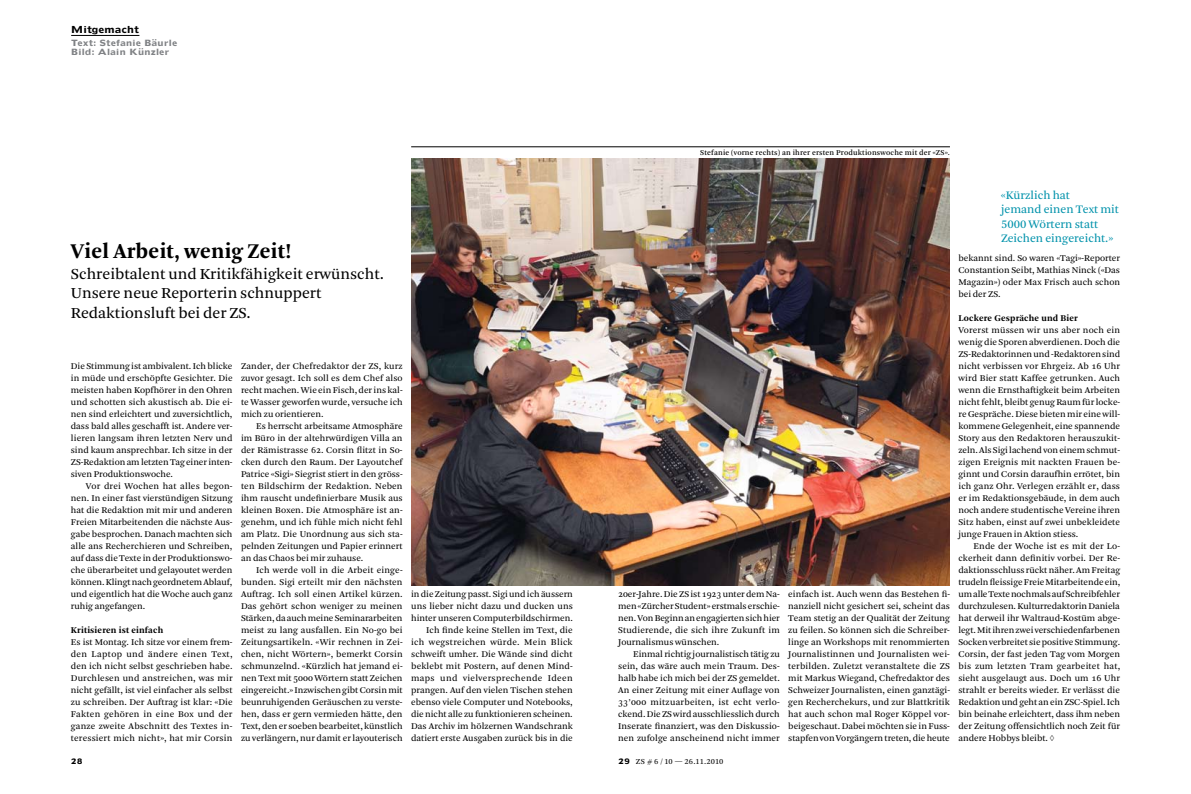
<style>
.page{position:relative;width:1191px;height:794px;background:#fff}
.page>*{position:absolute;margin:0;border:0;box-sizing:border-box;transform-origin:0 0}
.t1{font:700 22px "Arnhem";letter-spacing:.01em;color:#000}
.t2{font:16px/19.5px "Arnhem Blond";color:#000}
.t3{font:12px/14.5px "Arnhem Blond";color:#0092ab}
.t4{font:9.3px/12px "Arnhem Blond";color:#000;text-align:justify}
.t5{font:700 9.3px "Arnhem";letter-spacing:.02em;color:#000}
.t6{font:700 9px "Doric LT Std";letter-spacing:-.03em;color:#000}
.t7{font:700 8px/9px "Doric LT Std";letter-spacing:-.03em;color:#808285}
.t8{font:8px "Arnhem Blond";letter-spacing:.005em;color:#000}
.t9{font:7.8px "Arnhem";letter-spacing:.02em;color:#000}
.t10{font:700 7px "Doric LT Std";color:#000}
.s1{font-family:"Doric LT Std";font-weight:700;font-size:7px}
</style>
<div class="page">
<hr style="left:411px;top:146px;width:539px;height:1px;background:#000">
<img style="left:411px;top:158px;width:539px;height:427px">
<hr style="left:71px;top:35px;width:68px;height:1px;background:#000">
<p class="t6" style="left:71px;top:23px;width:70px">Mitgemacht</p>
<p class="t7" style="left:71px;top:38px;width:108px">Text: Stefanie Bäurle<br>Bild: Alain Künzler</p>
<p class="t9" style="left:700px;top:148px;width:251px">Stefanie (vorne rechts) an ihrer ersten Produktionswoche mit der «ZS».</p>
<h1 class="t1" style="left:71px;top:238px;width:222px">Viel Arbeit, wenig Zeit!</h1>
<h2 class="t2" style="left:71px;top:264px;width:315px">Schreibtalent und Kritikfähigkeit erwünscht.<br>Unsere neue Reporterin schnuppert<br>Redaktionsluft bei der ZS.</h2>
<p class="t4" style="left:71px;top:360px;width:163px">Die Stimmung ist ambivalent. Ich blicke in müde und erschöpfte Gesichter. Die meisten haben Kopfhörer in den Ohren und schotten sich akustisch ab. Die ei&shy;nen sind erleichtert und zuversichtlich, dass bald alles geschafft ist. Andere ver&shy;lieren langsam ihren letzten Nerv und sind kaum ansprechbar. Ich sitze in der ZS-Redaktion am letzten Tag einer inten&shy;siven Produktionswoche.</p>
<p class="t4" style="left:71px;top:480px;width:163px;text-indent:15px">Vor drei Wochen hat alles begon&shy;nen. In einer fast vierstündigen Sitzung hat die Redaktion mit mir und anderen Freien Mitarbeitenden die nächste Aus&shy;gabe besprochen. Danach machten sich alle ans Recherchieren und Schreiben, auf dass die Texte in der Produktionswo&shy;che überarbeitet und gelayoutet werden können. Klingt nach geordnetem Ablauf, und eigentlich hat die Woche auch ganz ruhig angefangen.</p>
<p class="t5" style="left:71px;top:625px;width:94px">Kritisieren ist einfach</p>
<p class="t4" style="left:71px;top:636px;width:163px">Es ist Montag. Ich sitze vor einem frem&shy;den Laptop und ändere einen Text, den ich nicht selbst geschrieben habe.<br>Durchlesen und anstreichen, was mir nicht gefällt, ist viel einfacher als selbst zu schreiben. Der Auftrag ist klar: «Die Fakten gehören in eine Box und der ganze zweite Abschnitt des Textes in&shy;teressiert mich nicht», hat mir Corsin</p>
<p class="t4" style="left:241px;top:360px;width:163px">Zander, der Chefredaktor der ZS, kurz zuvor gesagt. Ich soll es dem Chef also recht machen. Wie ein Fisch, der ins kal&shy;te Wasser geworfen wurde, versuche ich mich zu orientieren.</p>
<p class="t4" style="left:241px;top:420px;width:163px;text-indent:15px">Es herrscht arbeitsame Atmosphäre im Büro in der altehrwürdigen Villa an der Rämistrasse 62. Corsin flitzt in So&shy;cken durch den Raum. Der Layoutchef Patrice «Sigi» Siegrist stiert in den gröss&shy;ten Bildschirm der Redaktion. Neben ihm rauscht undefinierbare Musik aus kleinen Boxen. Die Atmosphäre ist an&shy;genehm, und ich fühle mich nicht fehl am Platz. Die Unordnung aus sich sta&shy;pelnden Zeitungen und Papier erinnert an das Chaos bei mir zuhause.</p>
<p class="t4" style="left:241px;top:564px;width:163px;text-indent:15px">Ich werde voll in die Arbeit einge&shy;bunden. Sigi erteilt mir den nächsten Auftrag. Ich soll einen Artikel kürzen.<br>Das gehört schon weniger zu meinen Stärken, da auch meine Seminararbeiten meist zu lang ausfallen. Ein No-go bei Zeitungsartikeln. «Wir rechnen in Zei&shy;chen, nicht Wörtern», bemerkt Corsin schmunzelnd. «Kürzlich hat jemand ei&shy;nen Text mit 5000 Wörtern statt Zeichen eingereicht.» Inzwischen gibt Corsin mit beunruhigenden Geräuschen zu verste&shy;hen, dass er gern vermieden hätte, den Text, den er soeben bearbeitet, künstlich zu verlängern, nur damit er layouterisch</p>
<p class="t3" style="left:1001px;top:188px;width:119px">«Kürzlich hat<br>jemand einen Text mit<br>5000 Wörtern statt<br>Zeichen eingereicht.»</p>
<p class="t4" style="left:958px;top:252px;width:163px">bekannt sind. So waren «Tagi»-Reporter Constantion Seibt, Mathias Ninck («Das Magazin») oder Max Frisch auch schon bei der ZS.</p>
<p class="t5" style="left:958px;top:312px;width:121px">Lockere Gespräche und Bier</p>
<p class="t4" style="left:958px;top:324px;width:163px">Vorerst müssen wir uns aber noch ein wenig die Sporen abverdienen. Doch die ZS-Redaktorinnen und -Redaktoren sind nicht verbissen vor Ehrgeiz. Ab 16 Uhr wird Bier statt Kaffee getrunken. Auch wenn die Ernsthaftigkeit beim Arbeiten nicht fehlt, bleibt genug Raum für locke&shy;re Gespräche. Diese bieten mir eine will&shy;kommene Gelegenheit, eine spannende Story aus den Redaktoren herauszukit&shy;zeln. Als Sigi lachend von einem schmut&shy;zigen Ereignis mit nackten Frauen be&shy;ginnt und Corsin daraufhin errötet, bin ich ganz Ohr. Verlegen erzählt er, dass er im Redaktionsgebäude, in dem auch noch andere studentische Vereine ihren Sitz haben, einst auf zwei unbekleidete junge Frauen in Aktion stiess.</p>
<p class="t4" style="left:958px;top:540px;width:163px;text-indent:15px">Ende der Woche ist es mit der Lo&shy;ckerheit dann definitiv vorbei. Der Re&shy;daktionsschluss rückt näher. Am Freitag trudeln fleissige Freie Mitarbeitende ein, um alle Texte nochmals auf Schreibfehler durchzulesen. Kulturredaktorin Daniela hat derweil ihr Waltraud-Kostüm abge&shy;legt. Mit ihren zwei verschiedenfarbenen Socken verbreitet sie positive Stimmung.<br>Corsin, der fast jeden Tag vom Morgen bis zum letzten Tram gearbeitet hat, sieht ausgelaugt aus. Doch um 16 Uhr strahlt er bereits wieder. Er verlässt die Redaktion und geht an ein ZSC-Spiel. Ich bin beinahe erleichtert, dass ihm neben der Zeitung offensichtlich noch Zeit für andere Hobbys bleibt. ◊</p>
<p class="t4" style="left:788px;top:588px;width:163px">einfach ist. Auch wenn das Bestehen fi&shy;nanziell nicht gesichert sei, scheint das Team stetig an der Qualität der Zeitung zu feilen. So können sich die Schreiber&shy;linge an Workshops mit renommierten Journalistinnen und Journalisten wei&shy;terbilden. Zuletzt veranstaltete die ZS mit Markus Wiegand, Chefredaktor des Schweizer Journalisten, einen ganztägi&shy;gen Recherchekurs, und zur Blattkritik hat auch schon mal Roger Köppel vor&shy;beigeschaut. Dabei möchten sie in Fuss&shy;stapfen von Vorgängern treten, die heute</p>
<p class="t4" style="left:411px;top:588px;width:163px;text-align:right">in die Zeitung passt. Sigi und ich äussern uns lieber nicht dazu und ducken uns hinter unseren Computerbildschirmen.<br>Ich finde keine Stellen im Text, die ich wegstreichen würde. Mein Blick schweift umher. Die Wände sind dicht beklebt mit Postern, auf denen Mind&shy;maps und vielversprechende Ideen prangen. Auf den vielen Tischen stehen ebenso viele Computer und Notebooks, die nicht alle zu funktionieren scheinen.<br>Das Archiv im hölzernen Wandschrank datiert erste Ausgaben zurück bis in die</p>
<p class="t4" style="left:618px;top:588px;width:163px">20er-Jahre. Die ZS ist 1923 unter dem Na&shy;men «Zürcher Student» erstmals erschie&shy;nen. Von Beginn an engagierten sich hier Studierende, die sich ihre Zukunft im Journalismus wünschen.</p>
<p class="t4" style="left:618px;top:648px;width:163px;text-indent:15px">Einmal richtig journalistisch tätig zu sein, das wäre auch mein Traum. Des&shy;halb habe ich mich bei der ZS gemeldet.<br>An einer Zeitung mit einer Auflage von 33’000 mitzuarbeiten, ist echt verlo&shy;ckend. Die ZS wird ausschliesslich durch Inserate finanziert, was den Diskussio&shy;nen zufolge anscheinend nicht immer</p>
<p class="t10" style="left:71px;top:755px;width:13px">28</p>
<p class="t8" style="left:618px;top:757px;width:107px"><span class="s1">29</span> ZS # 6 / 10 — 26.11.2010</p>
</div>
